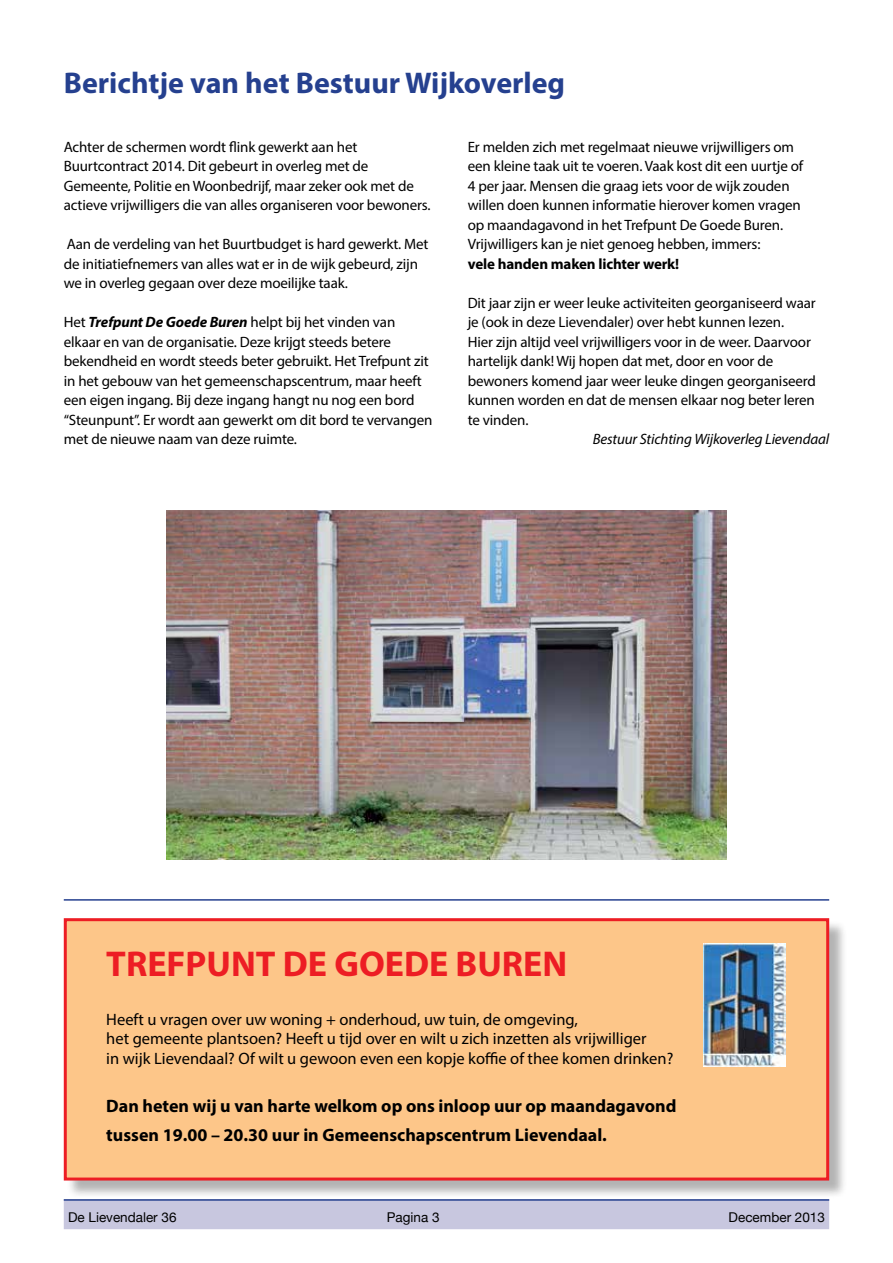
<style>
.page{position:relative;width:893px;height:1263px;background:#fff}
.page>*{position:absolute;margin:0;border:0;box-sizing:border-box;transform-origin:0 0}
.t1{font:700 36px "Myriad Pro";color:#ed1d24}
.t2{font:700 30px "Myriad Pro";color:#25408f}
.t3{font:700 18px/28.5px "Myriad Pro";color:#000}
.t4{font:16.5px/19.8px "Myriad Pro";color:#000}
.t5{font:15px/19.5px "Myriad Pro";letter-spacing:-.01em;color:#000}
.t6{font:italic 15px "Myriad Pro";letter-spacing:-.01em;color:#000}
.t7{font:700 15px "Myriad Pro";letter-spacing:-.01em;color:#000}
.t8{font:13.5px "Helvetica Neue";color:#000}
.s1{font-weight:700;font-style:italic}
</style>
<div class="page">
<div style="left:64px;top:1199px;width:765px;height:30px;background:#c8c7df"></div>
<hr style="left:64px;top:1199px;width:765px;height:2px;background:#25408f">
<hr style="left:64px;top:899px;width:765px;height:2px;background:#25408f">
<img style="left:167px;top:510px;width:559px;height:350px">
<div style="left:66px;top:920px;width:782px;height:279px;background:#000;opacity:.3"></div>
<div style="left:64px;top:918px;width:765px;height:262px;background:#fdc689;border:3px solid #ed1d24"></div>
<img style="left:703px;top:943px;width:83px;height:123px">
<h2 class="t2" style="left:64px;top:63px;width:503px">Berichtje van het Bestuur Wijkoverleg</h2>
<p class="t5" style="left:64px;top:136px;width:368px">Achter de schermen wordt flink gewerkt aan het Buurtcontract 2014. Dit gebeurt in overleg met de Gemeente, Politie en Woonbedrijf, maar zeker ook met de actieve vrijwilligers die van alles organiseren voor bewoners.</p>
<p class="t5" style="left:64px;top:234px;width:366px">Aan de verdeling van het Buurtbudget is hard gewerkt. Met de initiatiefnemers van alles wat er in de wijk gebeurd, zijn we in overleg gegaan over deze moeilijke taak.</p>
<p class="t5" style="left:64px;top:312px;width:370px">Het <span class="s1">Trefpunt De Goede Buren</span> helpt bij het vinden van elkaar en van de organisatie. Deze krijgt steeds betere bekendheid en wordt steeds beter gebruikt. Het Trefpunt zit in het gebouw van het gemeenschapscentrum, maar heeft een eigen ingang. Bij deze ingang hangt nu nog een bord “Steunpunt”. Er wordt aan gewerkt om dit bord te vervangen met de nieuwe naam van deze ruimte.</p>
<p class="t5" style="left:468px;top:136px;width:337px">Er melden zich met regelmaat nieuwe vrijwilligers om een kleine taak uit te voeren. Vaak kost dit een uurtje of 4 per jaar. Mensen die graag iets voor de wijk zouden willen doen kunnen informatie hierover komen vragen op maandagavond in het Trefpunt De Goede Buren.<br>Vrijwilligers kan je niet genoeg hebben, immers:</p>
<p class="t7" style="left:468px;top:254px;width:213px">vele handen maken lichter werk!</p>
<p class="t5" style="left:468px;top:292px;width:350px">Dit jaar zijn er weer leuke activiteiten georganiseerd waar je (ook in deze Lievendaler) over hebt kunnen lezen.<br>Hier zijn altijd veel vrijwilligers voor in de weer. Daarvoor hartelijk dank! Wij hopen dat met, door en voor de bewoners komend jaar weer leuke dingen georganiseerd kunnen worden en dat de mensen elkaar nog beter leren te vinden.</p>
<p class="t6" style="left:593px;top:430px;width:238px">Bestuur Stichting Wijkoverleg Lievendaal</p>
<h1 class="t1" style="left:106px;top:941px;width:462px">TREFPUNT DE GOEDE BUREN</h1>
<p class="t4" style="left:106px;top:1009px;width:569px">Heeft u vragen over uw woning + onderhoud, uw tuin, de omgeving,<br>het gemeente plantsoen? Heeft u tijd over en wilt u zich inzetten als vrijwilliger<br>in wijk Lievendaal? Of wilt u gewoon even een kopje koffie of thee komen drinken?</p>
<p class="t3" style="left:106px;top:1091px;width:572px">Dan heten wij u van harte welkom op ons inloop uur op maandagavond tussen 19.00 – 20.30 uur in Gemeenschapscentrum Lievendaal.</p>
<p class="t8" style="left:68px;top:1209px;width:110px">De Lievendaler 36</p>
<p class="t8" style="left:387px;top:1209px;width:54px">Pagina 3</p>
<p class="t8" style="left:729px;top:1209px;width:98px">December 2013</p>
</div>
